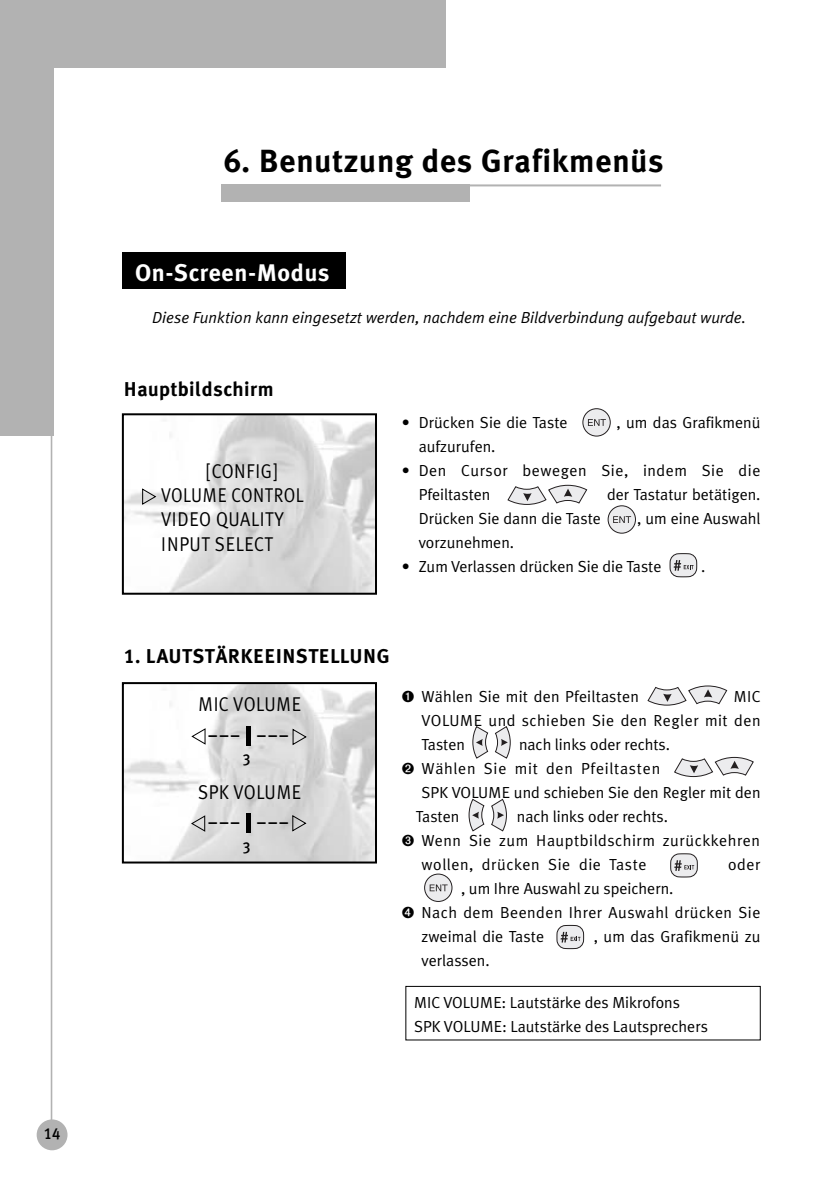
<style>
.page{position:relative;width:840px;height:1190px;background:#fff}
.page>*{position:absolute;margin:0;border:0;box-sizing:border-box;transform-origin:0 0}
.t1{font:700 32px "Metaplus PP";letter-spacing:.025em;color:#000}
.t2{font:700 24px "Metaplus PP";letter-spacing:.025em;color:#fff}
.t3{font:22px "Metaplus PP";color:#000;scale:2 1}
.t4{font:20px/24px "Metaplus PP";letter-spacing:.025em;color:#000;scale:.9 1}
.t5{font:700 20px "Metaplus PP";letter-spacing:.025em;color:#000}
.t6{font:16px/24px "Metaplus PP";color:#000}
.t7{font:16px/24px "Metaplus PP";letter-spacing:.035em;color:#000}
.t8{font:italic 16px "Metaplus PP";color:#000}
.t9{font:16px "Metaplus PP";letter-spacing:.03em;color:#000}
.t10{font:16px "Metaplus PP";letter-spacing:.045em;color:#000}
.t11{font:500 16px "Metaplus PP";color:#000;scale:.95 1}
.t12{font:500 16px "Metaplus PP";color:#000;scale:.9 1}
</style>
<div class="page">
<div style="left:0;top:0;width:445px;height:67px;background:#b2b2b2"></div>
<div style="left:0;top:0;width:54px;height:436px;background:#b2b2b2"></div>
<hr style="left:51px;top:342px;width:1px;height:791px;background:#b2b2b2">
<div style="left:37px;top:1119px;width:31px;height:31px;background:#b2b2b2;border-radius:50%"></div>
<img style="left:125px;top:416px;width:249px;height:176px">
<div style="left:122px;top:413px;width:255px;height:182px;border:2px solid #000"></div>
<img style="left:125px;top:685px;width:249px;height:176px">
<div style="left:122px;top:682px;width:255px;height:182px;border:2px solid #000"></div>
<div style="left:221px;top:184px;width:249px;height:17px;background:#b2b2b2"></div>
<hr style="left:430px;top:184px;width:231px;height:3px;background:#b2b2b2">
<hr style="left:246px;top:726px;width:4px;height:20px;background:#000">
<hr style="left:246px;top:813px;width:4px;height:20px;background:#000">
<svg style="left:508px;top:484px;width:79px;height:21px"></svg>
<div style="left:583px;top:409px;width:27px;height:27px;background:#ececee;border:1px solid #231f20;border-radius:50%"></div>
<svg style="left:588px;top:419px;width:18px;height:7px"></svg>
<svg style="left:670px;top:553px;width:27px;height:24px"></svg>
<div style="left:405px;top:986px;width:356px;height:54px;border:1px solid #000"></div>
<div style="left:608px;top:506px;width:28px;height:27px;background:#ececee;border:1px solid #231f20;border-radius:50%"></div>
<svg style="left:613px;top:516px;width:18px;height:7px"></svg>
<svg style="left:495px;top:726px;width:15px;height:32px"></svg>
<svg style="left:473px;top:726px;width:15px;height:32px"></svg>
<svg style="left:648px;top:685px;width:79px;height:20px"></svg>
<svg style="left:491px;top:799px;width:16px;height:32px"></svg>
<svg style="left:469px;top:799px;width:15px;height:32px"></svg>
<svg style="left:674px;top:756px;width:79px;height:21px"></svg>
<div style="left:122px;top:252px;width:224px;height:37px;background:#000"></div>
<svg style="left:557px;top:925px;width:27px;height:24px"></svg>
<svg style="left:671px;top:854px;width:27px;height:23px"></svg>
<svg style="left:425px;top:874px;width:27px;height:28px"></svg>
<svg style="left:430px;top:885px;width:18px;height:6px"></svg>
<svg style="left:143px;top:489px;width:12px;height:15px"></svg>
<svg style="left:293px;top:816px;width:13px;height:15px"></svg>
<svg style="left:192px;top:816px;width:13px;height:15px"></svg>
<svg style="left:293px;top:730px;width:13px;height:14px"></svg>
<svg style="left:192px;top:729px;width:13px;height:15px"></svg>
<p class="t11" style="left:44px;top:1128px;width:19px">14</p>
<h1 class="t1" style="left:224px;top:150px;width:441px">6. Benutzung des Grafikmenüs</h1>
<h2 class="t2" style="left:135px;top:264px;width:196px">On-Screen-Modus</h2>
<p class="t8" style="left:152px;top:312px;width:595px">Diese Funktion kann eingesetzt werden, nachdem eine Bildverbindung aufgebaut wurde.</p>
<p class="t5" style="left:124px;top:383px;width:151px">Hauptbildschirm</p>
<p class="t4" style="left:161px;top:461px;width:160px;text-indent:45px">[CONFIG]<br>VOLUME CONTROL<br>VIDEO QUALITY<br>INPUT SELECT</p>
<p class="t6" style="left:402px;top:412px;width:167px">• Drücken Sie die Taste</p>
<p class="t6" style="left:616px;top:412px;width:146px">, um das Grafik menü</p>
<p class="t6" style="left:419px;top:436px;width:78px">aufzurufen.</p>
<p class="t7" style="left:419px;top:460px;width:343px;text-indent:-17px">• Den Cursor bewegen Sie, indem Sie die<br>Pfeiltasten</p>
<p class="t6" style="left:607px;top:484px;width:155px">der Tastatur be tätigen.</p>
<p class="t6" style="left:419px;top:508px;width:184px">Drücken Sie dann die Taste</p>
<p class="t6" style="left:637px;top:508px;width:125px">, um eine Auswahl</p>
<p class="t6" style="left:419px;top:532px;width:97px">vorzunehmen.</p>
<p class="t6" style="left:402px;top:556px;width:261px">• Zum Verlassen drücken Sie die Taste</p>
<p class="t6" style="left:701px;top:556px;width:6px">.</p>
<p class="t5" style="left:124px;top:649px;width:267px">1. LAUTSTÄRKEEINSTELLUNG</p>
<p class="t4" style="left:198px;top:694px;width:115px">MIC VOLUME</p>
<h3 class="t3" style="left:206px;top:727px;width:44px">--- ---</h3>
<p class="t12" style="left:243px;top:754px;width:10px">3</p>
<p class="t4" style="left:198px;top:782px;width:116px">SPK VOLUME</p>
<h3 class="t3" style="left:206px;top:813px;width:44px">--- ---</h3>
<p class="t12" style="left:243px;top:842px;width:10px">3</p>
<p class="t6" style="left:402px;top:686px;width:239px">➊ Wählen Sie mit den Pfeiltasten</p>
<p class="t6" style="left:422px;top:686px;width:340px;text-align:justify;text-indent:312px">MIC VOLUME und schieben Sie den Regler mit den Tasten</p>
<p class="t6" style="left:519px;top:734px;width:153px">nach links oder rechts.</p>
<p class="t10" style="left:402px;top:763px;width:260px">➋ Wählen Sie mit den Pfeiltasten</p>
<p class="t6" style="left:422px;top:782px;width:340px">SPK VOLUME und schieben Sie den Regler mit den</p>
<p class="t6" style="left:416px;top:806px;width:45px">Tasten</p>
<p class="t6" style="left:517px;top:806px;width:153px">nach links oder rechts.</p>
<p class="t7" style="left:402px;top:830px;width:360px">➌ Wenn Sie zum Hauptbildschirm zurückkehren</p>
<p class="t7" style="left:422px;top:854px;width:226px">wollen, drücken Sie die Taste</p>
<p class="t6" style="left:728px;top:854px;width:34px">oder</p>
<p class="t6" style="left:461px;top:878px;width:214px">, um Ihre Auswahl zu speichern.</p>
<p class="t9" style="left:402px;top:907px;width:360px">➍ Nach dem Beenden Ihrer Auswahl drücken Sie</p>
<p class="t6" style="left:422px;top:926px;width:124px">zweimal die Taste</p>
<p class="t6" style="left:594px;top:926px;width:168px">, um das Grafikmenü zu</p>
<p class="t6" style="left:422px;top:950px;width:70px">verlassen.</p>
<p class="t6" style="left:414px;top:992px;width:295px">MIC VOLUME: Lautstärke des Mikrofons<br>SPK VOLUME: Lautstärke des Lautsprechers</p>
</div>
